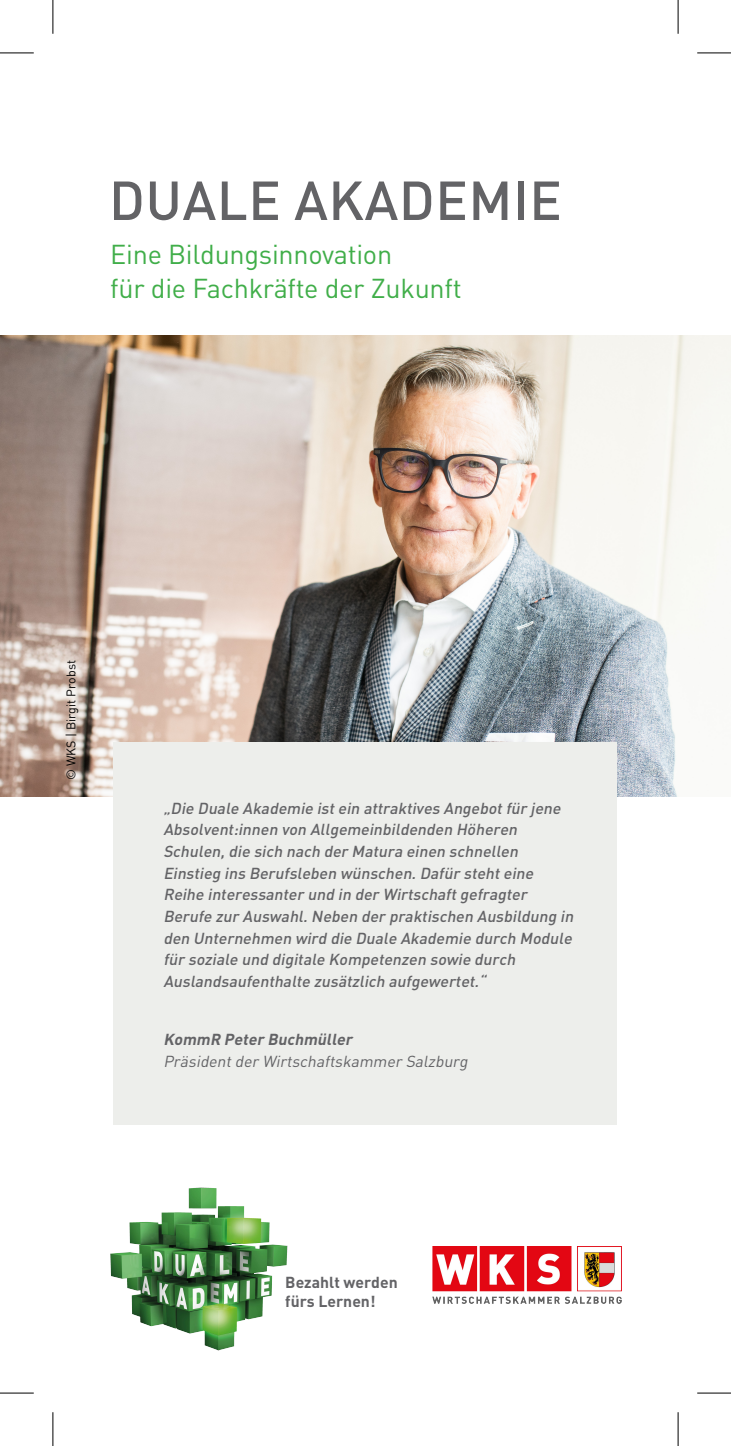
<style>
.page{position:relative;width:731px;height:1446px;background:#fff}
.page>*{position:absolute;margin:0;border:0;box-sizing:border-box;transform-origin:0 0}
.t1{font:500 54px "DIN Pro";letter-spacing:.01em;color:#636366}
.t2{font:27px/33.8px "DIN Pro";letter-spacing:-.01em;color:#40ae49}
.t3{font:italic 500 15.75px/21.6px "DIN Pro";color:#636366}
.t4{font:italic 15.75px "DIN Pro";color:#636366}
.t5{font:700 15.75px/18.4px "DIN Pro";color:#636366}
.t6{font:italic 700 15.75px "DIN Pro";color:#636366}
.t7{font:12.38px "DIN Pro";color:#000}
</style>
<div class="page">
<img style="left:0;top:336px;width:731px;height:460px">
<div style="left:113px;top:742px;width:504px;height:382px;background:#edeeeb"></div>
<hr style="left:0;top:53px;width:34px;height:1px;background:#000">
<hr style="left:697px;top:53px;width:34px;height:1px;background:#000">
<hr style="left:0;top:1392px;width:34px;height:1px;background:#000">
<hr style="left:697px;top:1392px;width:34px;height:1px;background:#000">
<hr style="left:53px;top:0;width:1px;height:34px;background:#000">
<hr style="left:53px;top:1411px;width:1px;height:34px;background:#000">
<hr style="left:678px;top:0;width:1px;height:34px;background:#000">
<hr style="left:678px;top:1411px;width:1px;height:34px;background:#000">
<img style="left:432px;top:1246px;width:189px;height:56px">
<img style="left:110px;top:1187px;width:178px;height:164px">
<h1 class="t1" style="left:109px;top:164px;width:454px">DUALE AKADEMIE</h1>
<h2 class="t2" style="left:110px;top:236px;width:353px">Eine Bildungsinnovation<br>für die Fachkräfte der Zukunft</h2>
<p class="t7" style="left:63px;top:780px;width:122px;rotate:-90deg">© WKS | Birgit Probst</p>
<p class="t3" style="left:163px;top:796px;width:415px">„Die Duale Akademie istein attraktives Angebotfür jene Absolvent:innen von Allgemeinbildenden Höheren Schulen,die sich nach der Matura einen schnellen Einstieg ins Berufsleben wünschen.Dafür stehteine Reihe interessanter und in der Wirtschaftgefragter Berufe zur Auswahl.Neben der praktischen Ausbildung in den Unternehmen wird die Duale Akademie durch Module für soziale und digitale Kompetenzen sowie durch Auslandsaufenthalte zusätzlich aufgewertet.“</p>
<p class="t6" style="left:163px;top:1028px;width:194px">KommR Peter Buchmüller</p>
<p class="t4" style="left:163px;top:1050px;width:309px">Präsidentder Wirtschaftskammer Salzburg</p>
<p class="t5" style="left:285px;top:1272px;width:114px">Bezahlt werden fürs Lernen!</p>
</div>
